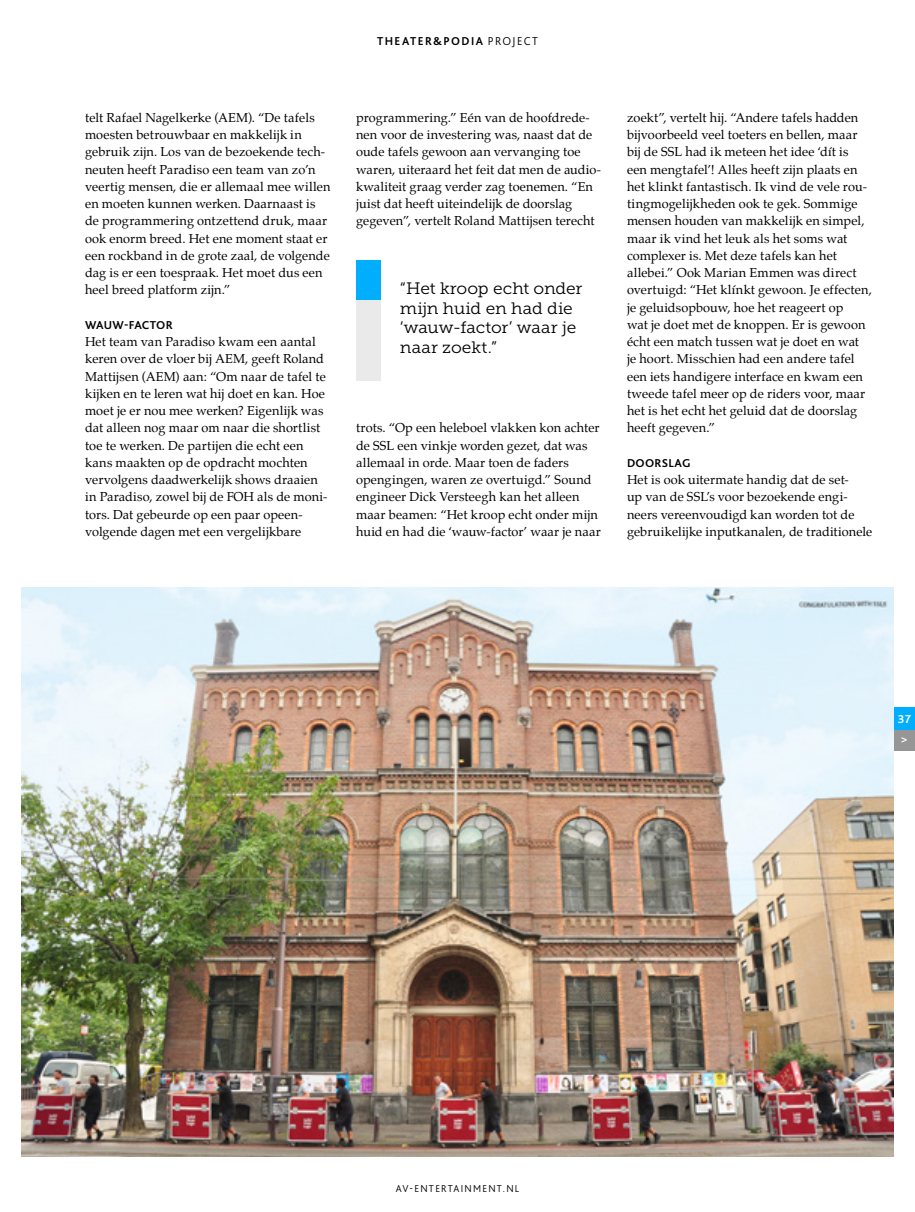
<style>
.page{position:relative;width:915px;height:1212px;background:#fff}
.page>*{position:absolute;margin:0;border:0;box-sizing:border-box;transform-origin:0 0}
.t1{font:16.5px/19.5px "Museo Slab 300";letter-spacing:-.005em;color:#000;scale:1.05 1}
.t2{font:12.75px/17.2px "Palatino";letter-spacing:.005em;color:#000}
.t3{font:700 12px "Bliss 2";letter-spacing:.125em;color:#000}
.t4{font:700 12px "Bliss 2";color:#000}
.t5{font:700 12px "Bliss 2";letter-spacing:.03em;color:#000}
.t6{font:700 12px/20.7px "Bliss 2";color:#fff}
.t7{font:300 10.5px "Bliss 2";letter-spacing:.125em;color:#000}
.s1{font-weight:300}
</style>
<div class="page">
<div style="left:893px;top:728px;width:21px;height:22px;background:#979696"></div>
<div style="left:893px;top:707px;width:21px;height:22px;background:#01aefd"></div>
<img style="left:21px;top:587px;width:872px;height:570px">
<div style="left:356px;top:260px;width:24px;height:120px;background:#eaeaea"></div>
<div style="left:356px;top:260px;width:24px;height:39px;background:#01aefd"></div>
<p class="t3" style="left:377px;top:33px;width:162px">THEATER&amp;PODIA <span class="s1">PROJECT</span></p>
<p class="t2" style="left:85px;top:109px;width:247px">telt Rafael Nagelkerke (AEM). “De tafels moesten betrouwbaar en makkelijk in gebruik zijn. Los van de bezoekende tech&shy;neuten heeft Paradiso een team van zo’n veertig mensen, die er allemaal mee willen en moeten kunnen werken. Daarnaast is de programmering ontzettend druk, maar ook enorm breed. Het ene moment staat er een rockband in de grote zaal, de volgende dag is er een toespraak. Het moet dus een heel breed platform zijn.”</p>
<p class="t4" style="left:85px;top:317px;width:89px">WAUW-FACTOR</p>
<p class="t2" style="left:85px;top:333px;width:244px">Het team van Paradiso kwam een aantal keren over de vloer bij AEM, geeft Roland Mattijsen (AEM) aan: “Om naar de tafel te kijken en te leren wat hij doet en kan. Hoe moet je er nou mee werken? Eigenlijk was dat alleen nog maar om naar die shortlist toe te werken. De partijen die echt een kans maakten op de opdracht mochten vervolgens daadwerkelijk shows draaien in Paradiso, zowel bij de FOH als de moni&shy;tors. Dat gebeurde op een paar opeen&shy;volgende dagen met een vergelijkbare</p>
<p class="t2" style="left:356px;top:109px;width:246px">programmering.” Eén van de hoofdrede&shy;nen voor de investering was, naast dat de oude tafels gewoon aan vervanging toe waren, uiteraard het feit dat men de audio&shy;kwaliteit graag verder zag toenemen. “En juist dat heeft uiteindelijk de doorslag gegeven”, vertelt Roland Mattijsen terecht</p>
<p class="t1" style="left:400px;top:279px;width:175px">“Het kroop echt onder mijn huid en had die ‘wauw-factor’ waar je naar zoekt.”</p>
<p class="t2" style="left:356px;top:419px;width:246px">trots. “Op een heleboel vlakken kon achter de SSL een vinkje worden gezet, dat was allemaal in orde. Maar toen de faders opengingen, waren ze overtuigd.” Sound engineer Dick Versteegh kan het alleen maar beamen: “Het kroop echt onder mijn huid en had die ‘wauw-factor’ waar je naar</p>
<p class="t2" style="left:626px;top:109px;width:246px">zoekt”, vertelt hij. “Andere tafels hadden bijvoorbeeld veel toeters en bellen, maar bij de SSL had ik meteen het idee ‘dít is<br>een mengtafel’! Alles heeft zijn plaats en het klinkt fantastisch. Ik vind de vele rou&shy;tingmogelijkheden ook te gek. Sommige mensen houden van makkelijk en simpel, maar ik vind het leuk als het soms wat complexer is. Met deze tafels kan het allebei.” Ook Marian Emmen was direct overtuigd: “Het klínkt gewoon. Je effecten, je geluidsopbouw, hoe het reageert op<br>wat je doet met de knoppen. Er is gewoon écht een match tussen wat je doet en wat<br>je hoort. Misschien had een andere tafel een iets handigere interface en kwam een tweede tafel meer op de riders voor, maar het is het echt het geluid dat de doorslag heeft gegeven.”</p>
<p class="t5" style="left:626px;top:455px;width:65px">DOORSLAG</p>
<p class="t2" style="left:626px;top:471px;width:247px">Het is ook uitermate handig dat de set-<br>up van de SSL’s voor bezoekende engi&shy;neers vereenvoudigd kan worden tot de gebruikelijke inputkanalen, de traditionele</p>
<p class="t6" style="left:897px;top:708px;width:15px">37 &gt;</p>
<p class="t7" style="left:395px;top:1182px;width:125px">AV-ENTERTAINMENT.NL</p>
</div>
